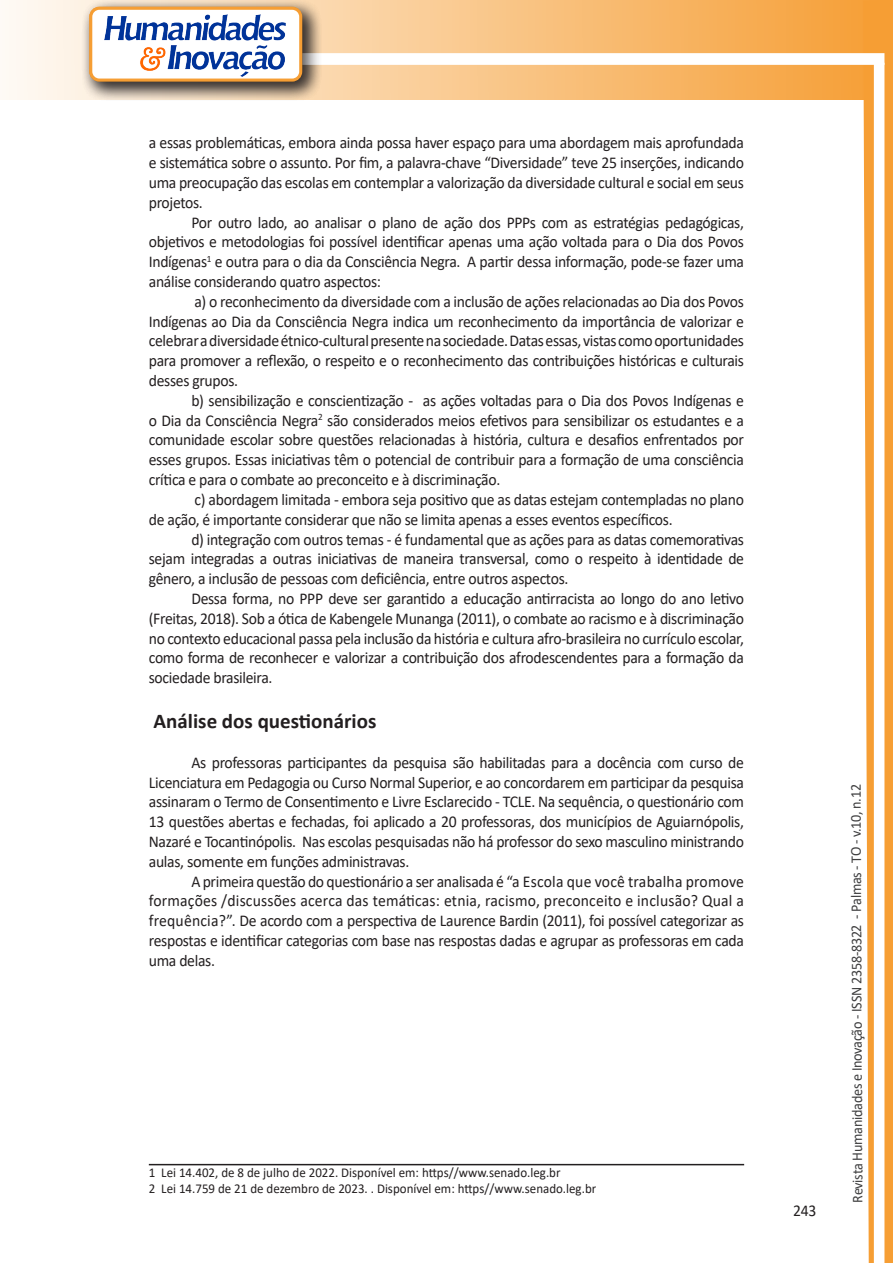
<style>
.page{position:relative;width:893px;height:1263px;background:#fff}
.page>*{position:absolute;margin:0;border:0;box-sizing:border-box;transform-origin:0 0}
.Titulo_2{font:700 21px "Calibri";color:#231f20}
.texto{font:16.5px/19.8px "Calibri";letter-spacing:-.02em;color:#231f20;text-align:justify;scale:.95 1}
.t1{font:15px "Calibri";letter-spacing:-.025em;color:#3e3e3f;scale:.95 1}
.Rodapé{font:13.5px "Calibri";color:#231f20;scale:.96 1}
.s1{color:#202124}
</style>
<div class="page">
<svg style="left:5px;top:0;width:858px;height:100px;background:#f9c484"></svg>
<div style="left:302px;top:53px;width:582px;height:12px;background:#fff;border:2px solid #fff"></div>
<svg style="left:863px;top:0;width:30px;height:1263px"></svg>
<div style="left:81px;top:0;width:241px;height:102px;background:#231f20;opacity:.75"></div>
<div style="left:91px;top:8px;width:210px;height:72px;background:#fff;border-radius:9px"></div>
<img style="left:104px;top:14px;width:181px;height:62px">
<div style="left:89px;top:7px;width:213px;height:75px;border:3px solid #f69e34;border-radius:9px"></div>
<hr style="left:149px;top:1164px;width:595px;height:1px;background:#231f20">
<p class="texto" style="left:149px;top:133px;width:628px">a essas problemáticas, embora ainda possa haver espaço para uma abordagem mais aprofundada e sistemática sobre o assunto. Por fim, a palavra-chave “Diversidade” teve 25 inserções, indicando uma preocupação das escolas em contemplar a valorização da diversidade cultural e social em seus projetos.</p>
<p class="texto" style="left:149px;top:212px;width:628px;text-indent:43px">Por outro lado, ao analisar o plano de ação dos PPPs com as estratégias pedagógicas, objetivos e metodologias foi possível identificar apenas uma ação voltada para o Dia dos Povos Indígenas<sup>1</sup> e outra para o dia da Consciência Negra. A partir dessa informação, pode-se fazer uma análise considerando quatro aspectos:</p>
<p class="texto" style="left:149px;top:291px;width:628px;text-indent:46px">a) o reconhecimento da diversidade com a inclusão de ações relacionadas ao Dia dos Povos Indígenas ao Dia da Consciência Negra indica um reconhecimento da importância de valorizar e celebrar a diversidade étnico-cultural presente na sociedade. Datas essas, vistas como oportunidades para promover a reflexão, o respeito e o reconhecimento das contribuições históricas e culturais desses grupos.</p>
<p class="texto" style="left:149px;top:390px;width:628px;text-indent:43px">b) sensibilização e conscientização - as ações voltadas para o Dia dos Povos Indígenas e o Dia da Consciência Negra<sup>2</sup> são considerados meios efetivos para sensibilizar os estudantes e a comunidade escolar sobre questões relacionadas à história, cultura e desafios enfrentados por esses grupos. Essas iniciativas têm o potencial de contribuir para a formação de uma consciência crítica e para o combate ao preconceito e à discriminação.</p>
<p class="texto" style="left:149px;top:489px;width:628px;text-indent:46px">c) abordagem limitada - embora seja positivo que as datas estejam contempladas no plano de ação, é importante considerar que não se limita apenas a esses eventos específicos.</p>
<p class="texto" style="left:149px;top:529px;width:628px;text-indent:43px">d) integração com outros temas - é fundamental que as ações para as datas comemorativas sejam integradas a outras iniciativas de maneira transversal, como o respeito à identidade de gênero, a inclusão de pessoas com deficiência, entre outros aspectos.</p>
<p class="texto" style="left:149px;top:588px;width:628px;text-indent:43px">Dessa forma, no PPP deve ser garantido a educação antirracista ao longo do ano letivo (Freitas, 2018). Sob a ótica de Kabengele Munanga (2011), o combate ao racismo e à discriminação no contexto educacional passa pela inclusão da história e cultura afro-brasileira no currículo escolar, como forma de reconhecer e valorizar a contribuição dos afrodescendentes para a formação da sociedade brasileira.</p>
<p class="Titulo_2" style="left:154px;top:706px;width:224px">Análise dos questionários</p>
<p class="texto" style="left:149px;top:752px;width:628px;text-indent:43px">As professoras participantes da pesquisa são habilitadas para a docência com curso de Licenciatura em Pedagogia ou Curso Normal Superior, e ao concordarem em participar da pesquisa assinaram o Termo de Consentimento e Livre Esclarecido - TCLE. Na sequência, o questionário com 13 questões abertas e fechadas, foi aplicado a 20 professoras, dos municípios de Aguiarnópolis, Nazaré e Tocantinópolis. Nas escolas pesquisadas não há professor do sexo masculino ministrando aulas, somente em funções administravas.</p>
<p class="texto" style="left:149px;top:871px;width:628px;text-indent:43px">A primeira questão do questionário a ser analisada é “a Escola que você trabalha promove formações /discussões acerca das temáticas: etnia, racismo, preconceito e inclusão? Qual a frequência<span class="s1">?”.</span> De acordo com a perspectiva de Laurence Bardin (2011), foi possível categorizar as respostas e identificar categorias com base nas respostas dadas e agrupar as professoras em cada uma delas.</p>
<p class="Rodapé" style="left:149px;top:1163px;width:430px">1 Lei 14.402, de 8 de julho de 2022. Disponível em: https//www.senado.leg.br</p>
<p class="Rodapé" style="left:149px;top:1179px;width:468px">2 Lei 14.759 de 21 de dezembro de 2023. . Disponível em: https//www.senado.leg.br</p>
<p class="texto" style="left:793px;top:1200px;width:26px">243</p>
<p class="t1" style="left:846px;top:1203px;width:442px;rotate:-90deg">Revista Humanidades e Inovação - ISSN 2358-8322 - Palmas - TO - v.10, n.12</p>
</div>
